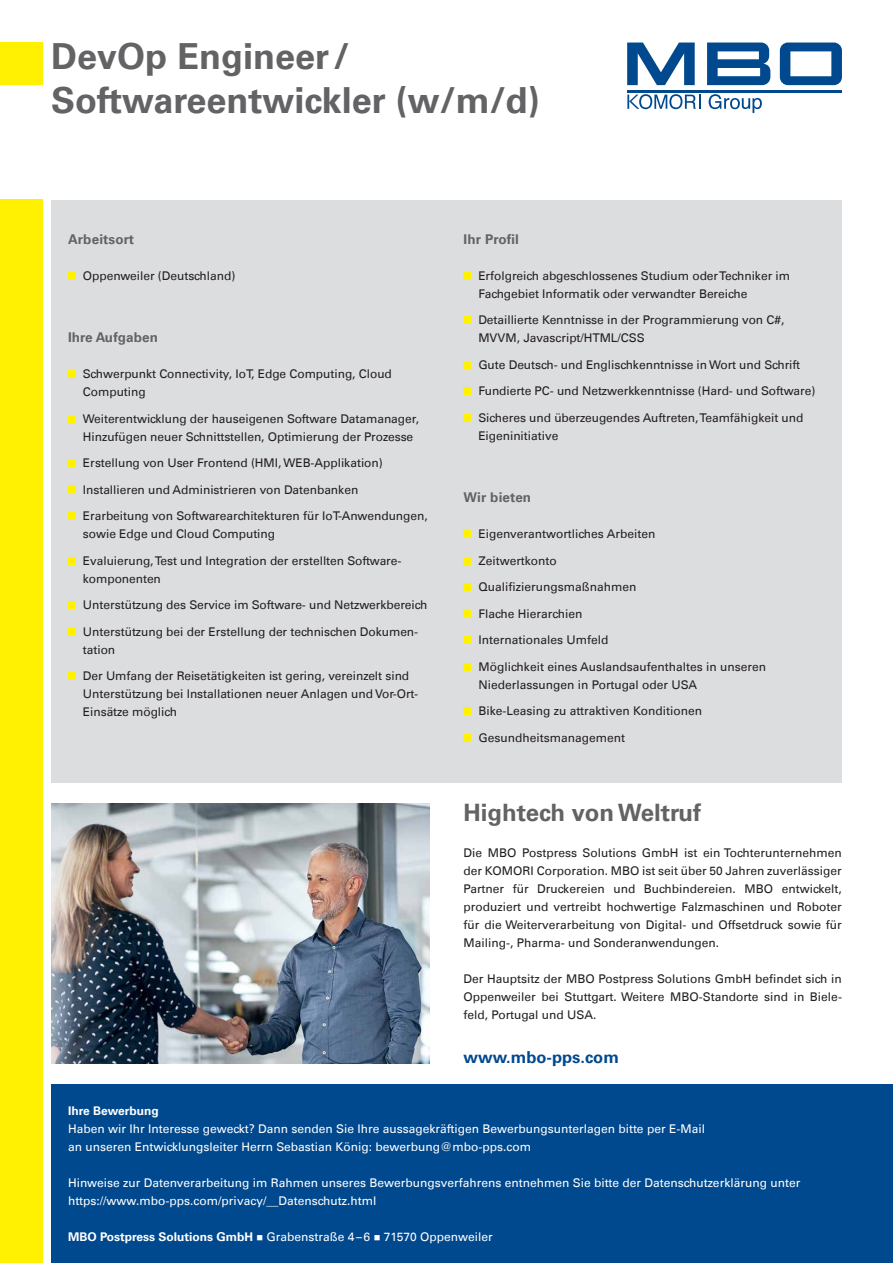
<style>
.page{position:relative;width:893px;height:1263px;background:#fff}
.page>*{position:absolute;margin:0;border:0;box-sizing:border-box;transform-origin:0 0}
.t1{font:700 36px/44.1px "Univers LT";color:#636366}
.t2{font:700 24px "Univers LT";color:#636366}
.t3{font:700 16.5px "Univers LT";color:#01498e}
.t4{font:700 13.5px "Univers LT";letter-spacing:.01em;color:#636366}
.t5{font:12px/18px "Univers LT";letter-spacing:-.005em;color:#231f20}
.t6{font:12px/18px "Univers LT";color:#fff}
.t7{font:700 12px "Univers LT";color:#fff}
.s1{font-weight:700}
</style>
<div class="page">
<div style="left:51px;top:1084px;width:842px;height:179px;background:#01498e"></div>
<img style="left:51px;top:804px;width:378px;height:259px">
<div style="left:51px;top:200px;width:791px;height:582px;background:#dcdddf"></div>
<div style="left:68px;top:272px;width:8px;height:8px;background:#fff101"></div>
<div style="left:68px;top:370px;width:8px;height:8px;background:#fff101"></div>
<div style="left:68px;top:415px;width:8px;height:8px;background:#fff101"></div>
<div style="left:68px;top:459px;width:8px;height:8px;background:#fff101"></div>
<div style="left:68px;top:486px;width:8px;height:8px;background:#fff101"></div>
<div style="left:68px;top:512px;width:8px;height:8px;background:#fff101"></div>
<div style="left:68px;top:557px;width:8px;height:8px;background:#fff101"></div>
<div style="left:68px;top:601px;width:8px;height:8px;background:#fff101"></div>
<div style="left:68px;top:628px;width:8px;height:8px;background:#fff101"></div>
<div style="left:68px;top:673px;width:8px;height:7px;background:#fff101"></div>
<div style="left:463px;top:272px;width:8px;height:8px;background:#fff101"></div>
<div style="left:463px;top:316px;width:8px;height:8px;background:#fff101"></div>
<div style="left:463px;top:361px;width:8px;height:8px;background:#fff101"></div>
<div style="left:463px;top:387px;width:8px;height:8px;background:#fff101"></div>
<div style="left:463px;top:414px;width:8px;height:8px;background:#fff101"></div>
<div style="left:463px;top:530px;width:8px;height:8px;background:#fff101"></div>
<div style="left:463px;top:557px;width:8px;height:8px;background:#fff101"></div>
<div style="left:463px;top:583px;width:8px;height:8px;background:#fff101"></div>
<div style="left:463px;top:610px;width:8px;height:8px;background:#fff101"></div>
<div style="left:463px;top:637px;width:8px;height:7px;background:#fff101"></div>
<div style="left:463px;top:663px;width:8px;height:8px;background:#fff101"></div>
<div style="left:463px;top:708px;width:8px;height:7px;background:#fff101"></div>
<div style="left:463px;top:734px;width:8px;height:8px;background:#fff101"></div>
<svg style="left:780px;top:43px;width:62px;height:42px"></svg>
<svg style="left:627px;top:43px;width:68px;height:42px"></svg>
<svg style="left:709px;top:94px;width:53px;height:19px"></svg>
<svg style="left:627px;top:94px;width:73px;height:15px"></svg>
<hr style="left:627px;top:90px;width:215px;height:2px;background:#01498e">
<svg style="left:707px;top:43px;width:63px;height:42px"></svg>
<div style="left:0;top:43px;width:43px;height:42px;background:#fff101"></div>
<div style="left:0;top:200px;width:43px;height:1063px;background:#fff101"></div>
<h1 class="t1" style="left:51px;top:34px;width:490px">DevOp Engineer /<br>Softwareentwickler (w/m/d)</h1>
<p class="t4" style="left:68px;top:231px;width:68px">Arbeitsort</p>
<p class="t5" style="left:83px;top:266px;width:154px">Oppenweiler (Deutschland)</p>
<p class="t4" style="left:68px;top:329px;width:91px">Ihre Aufgaben</p>
<p class="t5" style="left:83px;top:365px;width:311px">Schwerpunkt Connectivity, IoT, Edge Computing, Cloud<br>Computing</p>
<p class="t5" style="left:83px;top:409px;width:338px">Weiterentwicklung der hauseigenen Software Datamanager,<br>Hinzufügen neuer Schnittstellen, Optimierung der Prozesse</p>
<p class="t5" style="left:83px;top:454px;width:301px">Erstellung von User Frontend (HMI, WEB-Applikation)</p>
<p class="t5" style="left:83px;top:480px;width:277px">Installieren und Administrieren von Datenbanken</p>
<p class="t5" style="left:83px;top:507px;width:346px">Erarbeitung von Softwarearchitekturen für IoT-Anwendungen, sowie Edge und Cloud Computing</p>
<p class="t5" style="left:83px;top:551px;width:320px">Evaluierung, Test und Integration der erstellten Software&shy;komponenten</p>
<p class="t5" style="left:83px;top:596px;width:346px">Unterstützung des Service im Software- und Netzwerkbereich</p>
<p class="t5" style="left:83px;top:622px;width:337px">Unterstützung bei der Erstellung der technischen Dokumen&shy;tation</p>
<p class="t5" style="left:83px;top:667px;width:337px">Der Umfang der Reisetätigkeiten ist gering, vereinzelt sind<br>Unterstützung bei Installationen neuer Anlagen und Vor-Ort-<br>Einsätze möglich</p>
<p class="t4" style="left:463px;top:231px;width:57px">Ihr Profil</p>
<p class="t5" style="left:478px;top:266px;width:313px">Erfolgreich abgeschlossenes Studium oder Techniker im<br>Fachgebiet Informatik oder verwandter Bereiche</p>
<p class="t5" style="left:478px;top:311px;width:307px">Detaillierte Kenntnisse in der Programmierung von C#,<br>MVVM, Javascript/HTML/CSS</p>
<p class="t5" style="left:478px;top:355px;width:323px">Gute Deutsch- und Englischkenntnisse in Wort und Schrift</p>
<p class="t5" style="left:478px;top:382px;width:338px">Fundierte PC- und Netzwerkkenntnisse (Hard- und Software)</p>
<p class="t5" style="left:478px;top:408px;width:327px">Sicheres und überzeugendes Auftreten, Teamfähigkeit und<br>Eigeninitiative</p>
<p class="t4" style="left:463px;top:489px;width:69px">Wir bieten</p>
<p class="t5" style="left:478px;top:525px;width:178px">Eigenverantwortliches Arbeiten</p>
<p class="t5" style="left:478px;top:551px;width:80px">Zeitwertkonto</p>
<p class="t5" style="left:478px;top:578px;width:160px">Qualifizierungsmaßnahmen</p>
<p class="t5" style="left:478px;top:604px;width:106px">Flache Hierarchien</p>
<p class="t5" style="left:478px;top:631px;width:132px">Internationales Umfeld</p>
<p class="t5" style="left:478px;top:657px;width:289px">Möglichkeit eines Auslandsaufenthaltes in unseren<br>Niederlassungen in Portugal oder USA</p>
<p class="t5" style="left:478px;top:702px;width:225px">Bike-Leasing zu attraktiven Konditionen</p>
<p class="t5" style="left:478px;top:728px;width:148px">Gesundheitsmanagement</p>
<h2 class="t2" style="left:463px;top:799px;width:239px">Hightech von Weltruf</h2>
<p class="t5" style="left:463px;top:844px;width:380px;text-align:justify">Die MBO Postpress Solutions GmbH ist ein Tochterunternehmen der KOMORI Corporation. MBO ist seit über 50 Jahren zuverlässiger Partner für Druckereien und Buchbindereien. MBO entwickelt, produziert und vertreibt hochwertige Falzmaschinen und Roboter für die Weiterverarbeitung von Digital- und Offsetdruck sowie für Mailing-, Pharma- und Sonderanwendungen.</p>
<p class="t5" style="left:463px;top:970px;width:380px;text-align:justify">Der Hauptsitz der MBO Postpress Solutions GmbH befindet sich in Oppenweiler bei Stuttgart. Weitere MBO-Standorte sind in Biele&shy;feld, Portugal und USA.</p>
<h3 class="t3" style="left:463px;top:1047px;width:157px">www.mbo-pps.com</h3>
<p class="t7" style="left:68px;top:1104px;width:92px">Ihre Bewerbung</p>
<p class="t6" style="left:68px;top:1120px;width:638px">Haben wir Ihr Interesse geweckt? Dann senden Sie Ihre aussagekräftigen Bewerbungsunterlagen bitte per E-Mail an unseren Entwicklungsleiter Herrn Sebastian König: bewerbung@mbo-pps.com</p>
<p class="t6" style="left:68px;top:1174px;width:734px">Hinweise zur Datenverarbeitung im Rahmen unseres Bewerbungsverfahrens entnehmen Sie bitte der Datenschutzerklärung unter https://www.mbo-pps.com/privacy/__Datenschutz.html</p>
<p class="t6" style="left:68px;top:1228px;width:426px"><span class="s1">MBO Postpress Solutions GmbH</span> ■ Grabenstraße 4–6 ■ 71570 Oppenweiler</p>
</div>
